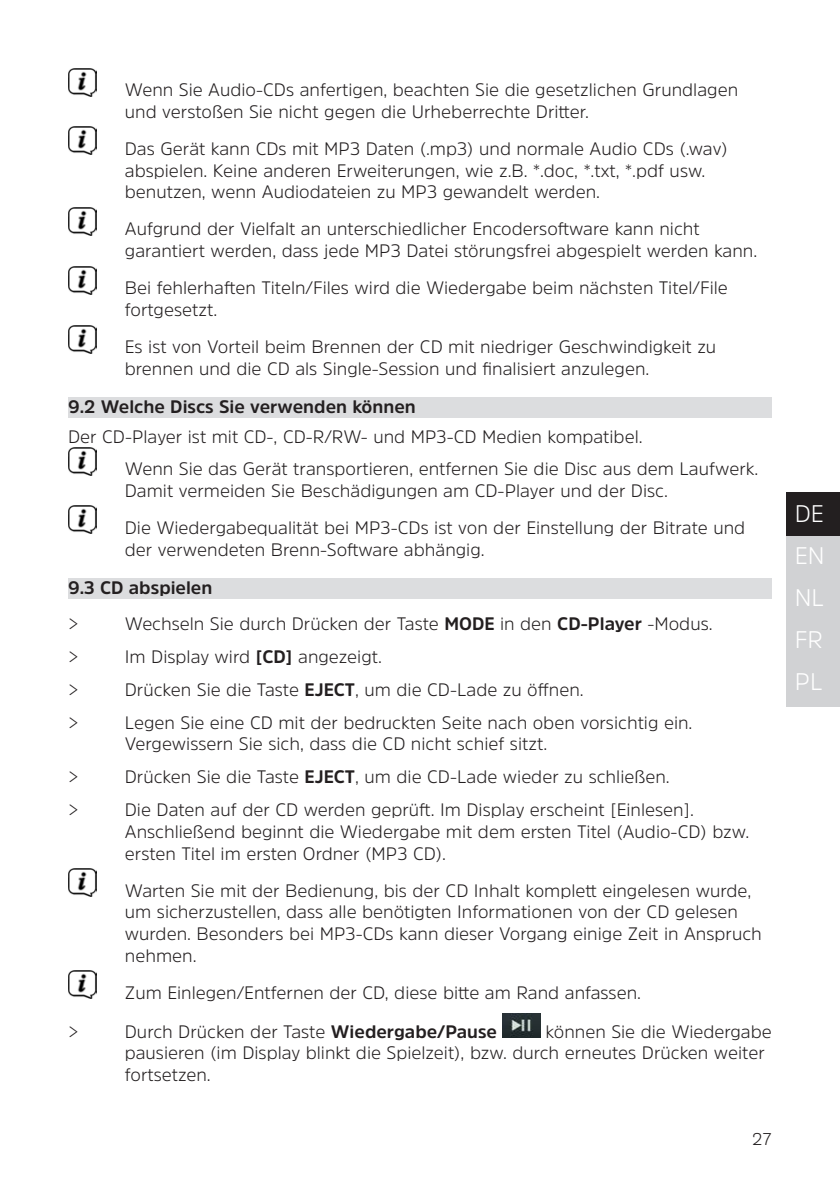
<style>
.page{position:relative;width:840px;height:1191px;background:#fff}
.page>*{position:absolute;margin:0;border:0;box-sizing:border-box;transform-origin:0 0}
.t1{font:300 24px/42px "Amsi Pro";color:#fff;text-align:justify}
.Hinweis{font:300 18px/21.6px "Amsi Pro";color:#231f20}
.Einzug{font:300 18px/21.6px "Amsi Pro";color:#231f20}
.t2{font:700 18px "Amsi Pro";color:#231f20}
.t3{font:300 17px "Amsi Pro";color:#231f20}
.s1{font-weight:700}
</style>
<div class="page">
<div style="left:785px;top:577px;width:54px;height:44px;background:#d1d2d4"></div>
<div style="left:785px;top:534px;width:54px;height:43px;background:#d1d2d4"></div>
<div style="left:785px;top:492px;width:54px;height:43px;background:#231f20"></div>
<div style="left:785px;top:621px;width:54px;height:43px;background:#d1d2d4"></div>
<div style="left:785px;top:664px;width:54px;height:43px;background:#d1d2d4"></div>
<div style="left:68px;top:397px;width:703px;height:21px;background:#dcdddf"></div>
<div style="left:68px;top:578px;width:703px;height:20px;background:#dcdddf"></div>
<img style="left:68px;top:68px;width:28px;height:28px">
<img style="left:68px;top:127px;width:28px;height:28px">
<img style="left:68px;top:207px;width:28px;height:28px">
<img style="left:68px;top:266px;width:28px;height:28px">
<img style="left:68px;top:325px;width:28px;height:28px">
<img style="left:68px;top:447px;width:28px;height:28px">
<img style="left:68px;top:506px;width:28px;height:28px">
<img style="left:68px;top:869px;width:28px;height:27px">
<img style="left:68px;top:971px;width:28px;height:28px">
<img style="left:502px;top:1013px;width:38px;height:24px">
<p class="Hinweis" style="left:125px;top:78px;width:614px">Wenn Sie Audio-CDs anfertigen, beachten Sie die gesetzlichen Grundlagen und verstoßen Sie nicht gegen die Urheberrechte Dritter.</p>
<p class="Hinweis" style="left:125px;top:137px;width:604px">Das Gerät kann CDs mit MP3 Daten (.mp3) und normale Audio CDs (.wav) abspielen. Keine anderen Erweiterungen, wie z.B. *.doc, *.txt, *.pdf usw. benutzen, wenn Audiodateien zu MP3 gewandelt werden.</p>
<p class="Hinweis" style="left:125px;top:218px;width:633px">Aufgrund der Vielfalt an unterschiedlicher Encodersoftware kann nicht garantiert werden, dass jede MP3 Datei störungsfrei abgespielt werden kann.</p>
<p class="Hinweis" style="left:125px;top:277px;width:604px">Bei fehlerhaften Titeln/Files wird die Wiedergabe beim nächsten Titel/File fortgesetzt.</p>
<p class="Hinweis" style="left:125px;top:335px;width:592px">Es ist von Vorteil beim Brennen der CD mit niedriger Geschwindigkeit zu brennen und die CD als Single-Session und finalisiert anzulegen.</p>
<p class="t2" style="left:68px;top:395px;width:349px">9.2 Welche Discs Sie verwenden können</p>
<p class="Hinweis" style="left:68px;top:426px;width:575px">Der CD-Player ist mit CD-, CD-R/RW- und MP3-CD Medien kompatibel.</p>
<p class="Hinweis" style="left:125px;top:457px;width:634px">Wenn Sie das Gerät transportieren, entfernen Sie die Disc aus dem Laufwerk.<br>Damit vermeiden Sie Beschädigungen am CD-Player und der Disc.</p>
<p class="Hinweis" style="left:125px;top:516px;width:621px">Die Wiedergabequalität bei MP3-CDs ist von der Einstellung der Bitrate und der verwendeten Brenn-Software abhängig.</p>
<p class="t2" style="left:68px;top:575px;width:146px">9.3 CD abspielen</p>
<p class="Einzug" style="left:68px;top:612px;width:12px">&gt;</p>
<p class="Einzug" style="left:125px;top:612px;width:589px">Wechseln Sie durch Drücken der Taste <span class="s1">MODE</span> in den <span class="s1">CD-Player</span> -Modus.</p>
<p class="Einzug" style="left:68px;top:645px;width:12px">&gt;</p>
<p class="Einzug" style="left:125px;top:645px;width:258px">Im Display wird <span class="s1">[CD]</span> angezeigt.</p>
<p class="Einzug" style="left:68px;top:678px;width:12px">&gt;</p>
<p class="Einzug" style="left:125px;top:678px;width:460px">Drücken Sie die Taste <span class="s1">EJECT</span>, um die CD-Lade zu öffnen.</p>
<p class="Einzug" style="left:68px;top:711px;width:12px">&gt;</p>
<p class="Einzug" style="left:125px;top:711px;width:569px">Legen Sie eine CD mit der bedruckten Seite nach oben vorsichtig ein.<br>Vergewissern Sie sich, dass die CD nicht schief sitzt.</p>
<p class="Einzug" style="left:68px;top:765px;width:12px">&gt;</p>
<p class="Einzug" style="left:125px;top:765px;width:546px">Drücken Sie die Taste <span class="s1">EJECT</span>, um die CD-Lade wieder zu schließen.</p>
<p class="Einzug" style="left:68px;top:798px;width:12px">&gt;</p>
<p class="Einzug" style="left:125px;top:798px;width:625px">Die Daten auf der CD werden geprüft. Im Display erscheint [Einlesen].<br>Anschließend beginnt die Wiedergabe mit dem ersten Titel (Audio-CD) bzw. ersten Titel im ersten Ordner (MP3 CD).</p>
<p class="Hinweis" style="left:125px;top:879px;width:638px">Warten Sie mit der Bedienung, bis der CD Inhalt komplett eingelesen wurde, um sicherzustellen, dass alle benötigten Informationen von der CD gelesen wurden. Besonders bei MP3-CDs kann dieser Vorgang einige Zeit in Anspruch nehmen.</p>
<p class="Hinweis" style="left:125px;top:981px;width:517px">Zum Einlegen/Entfernen der CD, diese bitte am Rand anfassen.</p>
<p class="Einzug" style="left:68px;top:1020px;width:12px">&gt;</p>
<p class="Einzug" style="left:125px;top:1020px;width:373px">Durch Drücken der Taste <span class="s1">Wiedergabe/Pause</span></p>
<p class="Einzug" style="left:125px;top:1020px;width:648px;text-indent:420px">können Sie die Wiedergabe pausieren (im Display blinkt die Spielzeit), bzw. durch erneutes Drücken weiter fortsetzen.</p>
<p class="t3" style="left:751px;top:1127px;width:21px">27</p>
<h1 class="t1" style="left:794px;top:492px;width:31px">DE EN NL FR PL</h1>
</div>
